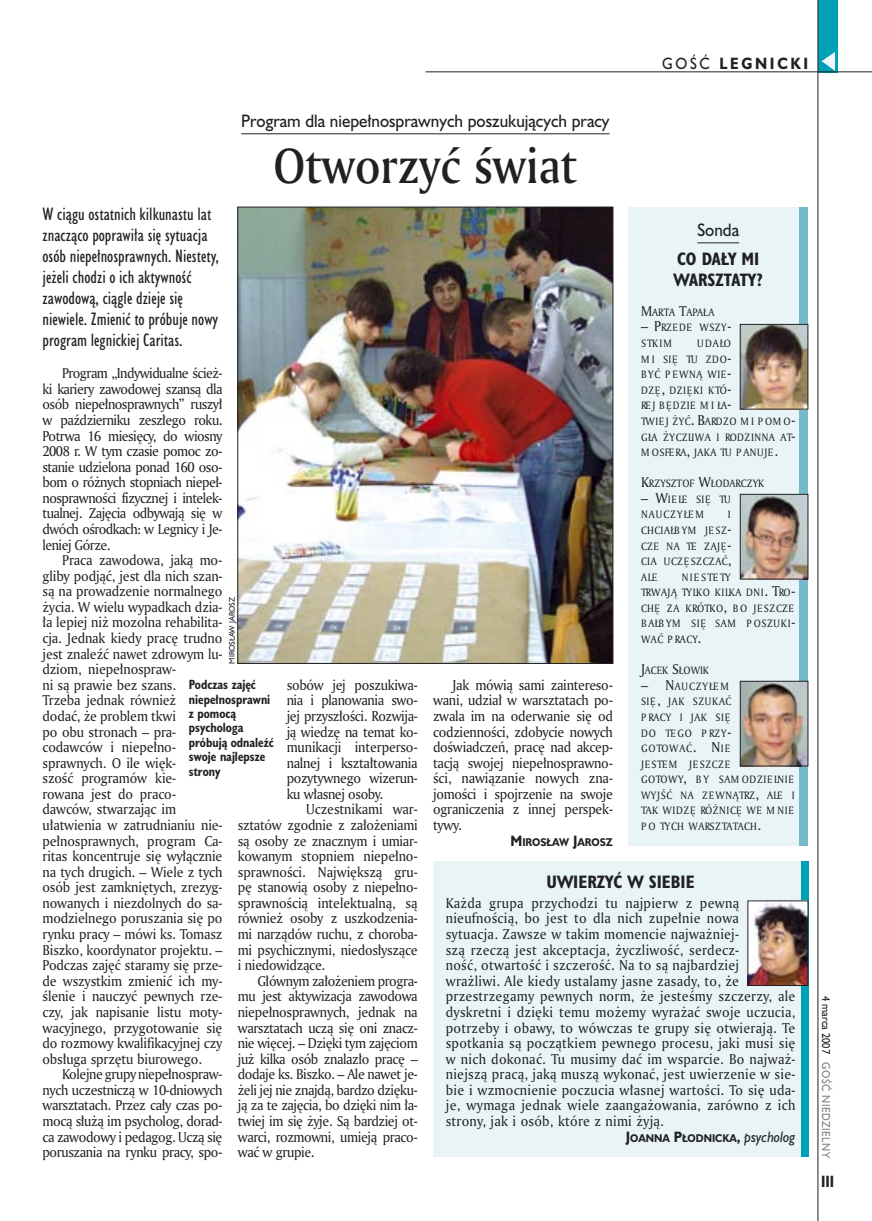
<style>
.page{position:relative;width:872px;height:1221px;background:#fff}
.page>*{position:absolute;margin:0;border:0;box-sizing:border-box;transform-origin:0 0}
._05a_tytyl_AmMd_32_pt{font:48px "Amerigo Md PL";color:#212125;scale:.9 1}
._06-4_lead_lokal_HuCn_11_pt{font:16.5px/21px "Humanst 521 Cn PL";color:#212125}
._04-3_nadtytul_lokal{font:16.5px "Humanst 521 PL";color:#212125;scale:.94 1}
._04-2_tytul_ramki{font:700 16.5px/21px "Humanst 521 Cn PL";color:#212125}
._15b_temat_prawo{font:700 15px "Humanst 521 PL";letter-spacing:.2em;color:#212125;scale:.9 1}
._17_pagina_prawa{font:700 15px "Humanst 521 Cn PL";color:#212125;scale:.94 1}
._01_body_tekst{font:13.8px/15.6px "Amerigo PL";letter-spacing:-.01em;color:#212125;text-align:justify;scale:.94 1}
._01_body_tekst-2{font:13.8px/15.6px "Amerigo PL";letter-spacing:.02em;color:#212125;scale:.94 1}
._09_podpis_zdjecia_HuCnB{font:700 12.3px/14.4px "Humanst 521 Cn PL";color:#212125;scale:.94 1}
._19a_data_prawa_GOSC{font:10.5px "Humanst 521 PL";letter-spacing:.05em;color:#7f7f83;scale:.9 1}
._19_data_prawa{font:10.5px "Humanst 521 PL";color:#212125;scale:.9 1}
._01_body_tekst-3{font:10.35px/15.6px "Amerigo PL";letter-spacing:.055em;color:#212125;scale:.94 1}
._01_body_tekst-4{font:10.35px "Amerigo PL";color:#212125;scale:.94 1}
._12a_autor_na_koncu_HuBd{font:700 10.35px "Humanst 521 PL";color:#212125;scale:.9 1}
._01_body_tekst-5{font:10.35px/15.6px "Amerigo PL";letter-spacing:.085em;color:#212125;scale:.94 1}
._09a_autor_zdjecia_Hu_5_pt{font:7.5px "Humanst 521 PL";color:#212125;scale:.94 1}
.s1{font-weight:400}
.s2{font-size:13.8px}
.s3{font-weight:400;font-style:italic;font-size:13.8px}
</style>
<div class="page">
<div style="left:818px;top:0;width:19px;height:72px;background:#00a0b6"></div>
<hr style="left:817px;top:0;width:1px;height:1220px;background:#212125">
<svg style="left:821px;top:52px;width:14px;height:19px"></svg>
<hr style="left:425px;top:72px;width:447px;height:1px;background:#212125">
<hr style="left:241px;top:133px;width:368px;height:1px;background:#212125">
<div style="left:628px;top:207px;width:179px;height:638px;background:#e9f4f6"></div>
<div style="left:799px;top:207px;width:9px;height:638px;background:#75baca"></div>
<hr style="left:697px;top:242px;width:42px;height:1px;background:#212125">
<img style="left:742px;top:326px;width:64px;height:81px">
<div style="left:740px;top:324px;width:68px;height:85px;border:1px solid #212125"></div>
<img style="left:742px;top:496px;width:64px;height:81px">
<div style="left:740px;top:494px;width:68px;height:85px;border:1px solid #212125"></div>
<img style="left:742px;top:683px;width:64px;height:81px">
<div style="left:740px;top:681px;width:68px;height:85px;border:1px solid #212125"></div>
<div style="left:433px;top:861px;width:375px;height:295px;background:#e9f4f6"></div>
<div style="left:801px;top:861px;width:7px;height:295px;background:#00a0b6"></div>
<img style="left:749px;top:902px;width:57px;height:81px">
<div style="left:747px;top:900px;width:61px;height:85px;border:1px solid #212125"></div>
<img style="left:239px;top:209px;width:372px;height:452px">
<p class="_15b_temat_prawo" style="left:662px;top:53px;width:164px"><span class="s1">GOŚĆ</span> LEGNICKI</p>
<p class="_04-3_nadtytul_lokal" style="left:241px;top:109px;width:393px">Program dla niepełnosprawnych poszukujących pracy</p>
<p class="_05a_tytyl_AmMd_32_pt" style="left:274px;top:133px;width:339px">Otworzyć świat</p>
<p class="_06-4_lead_lokal_HuCn_11_pt" style="left:43px;top:203px;width:178px">W ciągu ostatnich kilkunastu lat znacząco poprawiła się sytuacja osób niepełnosprawnych. Niestety, jeżeli chodzi o ich aktywność zawodową, ciągle dzieje się niewiele. Zmienić to próbuje nowy program legnickiej Caritas.</p>
<p class="_01_body_tekst" style="left:43px;top:365px;width:193px;text-indent:20px">Program „Indywidualne ścież&shy;ki kariery zawodowej szansą dla osób niepełnosprawnych” ruszył w październiku zeszłego roku.<br>Potrwa 16 miesięcy, do wiosny 2008 r. W tym czasie pomoc zo&shy;stanie udzielona ponad 160 oso&shy;bom o różnych stopniach niepeł&shy;nosprawności fizycznej i intelek&shy;tualnej. Zajęcia odbywają się w dwóch ośrodkach: w Legnicy i Je&shy;leniej Górze.</p>
<p class="_01_body_tekst" style="left:43px;top:552px;width:193px;text-align:left;text-indent:20px">Praca zawodowa, jaką mo&shy;gliby podjąć, jest dla nich szan&shy;są na prowadzenie normalnego życia. W wielu wypadkach dzia&shy;ła lepiej niż mozolna rehabilita&shy;cja. Jednak kiedy pracę trudno jest znaleźć nawet zdrowym lu&shy;dziom, niepełnospraw-<br>ni są prawie bez szans.<br>Trzeba jednak również<br>dodać, że problem tkwi<br>po obu stronach – pra&shy;codawców i niepełno&shy;sprawnych. O ile więk-<br>szość programów kie-<br>rowana jest do praco&shy;dawców, stwarzając im ułatwienia w zatrudnianiu nie&shy;pełnosprawnych, program Ca&shy;ritas koncentruje się wyłącznie na tych drugich. – Wiele z tych osób jest zamkniętych, zrezyg&shy;nowanych i niezdolnych do sa&shy;modzielnego poruszania się po rynku pracy – mówi ks. Tomasz<br>Biszko, koordynator projektu. –<br>Podczas zajęć staramy się prze&shy;de wszystkim zmienić ich my&shy;ślenie i nauczyć pewnych rze&shy;czy, jak napisanie listu moty&shy;wacyjnego, przygotowanie się do rozmowy kwalifikacyjnej czy obsługa sprzętu biurowego.</p>
<p class="_01_body_tekst" style="left:43px;top:1066px;width:193px;text-indent:20px">Kolejne grupy niepełnospraw&shy;nych uczestniczą w 10-dniowych warsztatach. Przez cały czas po&shy;mocą służą im psycholog, dorad&shy;ca zawodowy i pedagog. Uczą się poruszania na rynku pracy, spo-</p>
<p class="_09a_autor_zdjecia_Hu_5_pt" style="left:227px;top:663px;width:72px;rotate:-90deg">MIROSŁAW JAROSZ</p>
<p class="_01_body_tekst" style="left:287px;top:676px;width:141px">sobów jej poszukiwa&shy;nia i planowania swo&shy;jej przyszłości. Rozwija&shy;ją wiedzę na temat ko&shy;munikacji interperso&shy;nalnej i kształtowania pozytywnego wizerun&shy;ku własnej osoby.</p>
<p class="_01_body_tekst" style="left:238px;top:801px;width:193px;text-indent:68px">Uczestnikami war&shy;sztatów zgodnie z założeniami są osoby ze znacznym i umiar&shy;kowanym stopniem niepełno&shy;sprawności. Największą gru&shy;pę stanowią osoby z niepełno&shy;sprawnością intelektualną, są również osoby z uszkodzenia&shy;mi narządów ruchu, z choroba&shy;mi psychicznymi, niedosłyszące i niedowidzące.</p>
<p class="_01_body_tekst" style="left:238px;top:972px;width:193px;text-indent:20px">Głównym założeniem progra&shy;mu jest aktywizacja zawodowa niepełnosprawnych, jednak na warsztatach uczą się oni znacz&shy;nie więcej. – Dzięki tym zajęciom już kilka osób znalazło pracę – dodaje ks. Biszko. – Ale nawet je&shy;żeli jej nie znajdą, bardzo dzięku&shy;ją za te zajęcia, bo dzięki nim ła&shy;twiej im się żyje. Są bardziej ot&shy;warci, rozmowni, umieją praco&shy;wać w grupie.</p>
<p class="_09_podpis_zdjecia_HuCnB" style="left:189px;top:677px;width:92px">Podczas zajęć niepełnosprawni z pomocą psychologa próbują odnaleźć swoje najlepsze strony</p>
<p class="_01_body_tekst" style="left:433px;top:676px;width:193px;text-indent:20px">Jak mówią sami zaintereso&shy;wani, udział w warsztatach po&shy;zwala im na oderwanie się od codzienności, zdobycie nowych doświadczeń, pracę nad akcep&shy;tacją swojej niepełnosprawno&shy;ści, nawiązanie nowych zna&shy;jomości i spojrzenie na swoje ograniczenia z innej perspek&shy;tywy.</p>
<p class="_12a_autor_na_koncu_HuBd" style="left:510px;top:834px;width:115px"><span class="s2">M</span>IROSŁAW <span class="s2">J</span>AROSZ</p>
<p class="_04-3_nadtytul_lokal" style="left:697px;top:218px;width:46px">Sonda</p>
<p class="_04-2_tytul_ramki" style="left:673px;top:248px;width:91px">CO DAŁY MI<br>WARSZTATY?</p>
<p class="_01_body_tekst-4" style="left:641px;top:305px;width:79px"><span class="s2">M</span>ARTA <span class="s2">T</span>APAŁA</p>
<p class="_01_body_tekst-3" style="left:641px;top:320px;width:98px"><span class="s2">– P</span>RZEDE WSZY<span class="s2">-<br></span>STKIM</p>
<p class="_01_body_tekst-3" style="left:641px;top:335px;width:166px;text-indent:56px">UDAŁO<br>M I SIĘ TU ZDO<span class="s2">-<br></span>BYĆ PEWNĄ WIE<span class="s2">-<br></span>DZĘ<span class="s2">,</span> DZIĘKI KTÓ<span class="s2">-<br></span>REJ BĘDZIE M I ŁA<span class="s2">-<br></span>TWIEJ ŻYĆ<span class="s2">. B</span>ARDZO M I P OM O<span class="s2">-<br></span>GŁA ŻYCZLIWA I RODZINNA AT<span class="s2">-<br></span>M OSFERA<span class="s2">,</span> JAKA TU P ANUJE<span class="s2">.</span></p>
<p class="_01_body_tekst-4" style="left:641px;top:476px;width:132px"><span class="s2">K</span>RZYSZTOF <span class="s2">W</span>ŁODARCZYK</p>
<p class="_01_body_tekst-5" style="left:641px;top:491px;width:97px"><span class="s2">– W</span>IELE SIĘ TU<br>NAUCZYŁEM</p>
<p class="_01_body_tekst-3" style="left:641px;top:506px;width:98px;text-align:justify;text-indent:87px">I CHCIAŁB YM JESZ<span class="s2">-</span>CZE NA TE ZAJĘ<span class="s2">-</span>CIA UCZĘSZCZAĆ<span class="s2">, </span>ALE</p>
<p class="_01_body_tekst-3" style="left:641px;top:569px;width:166px;text-indent:41px">NIESTETY<br>TRWAJĄ TYLKO KILKA DNI<span class="s2">. T</span>RO<span class="s2">-<br></span>CHĘ ZA KRÓTKO<span class="s2">,</span> BO JESZCZE<br>B AŁB YM SIĘ SAM P OSZUKI<span class="s2">-<br></span>WAĆ P RACY<span class="s2">.</span></p>
<p class="_01_body_tekst-4" style="left:641px;top:663px;width:74px"><span class="s2">J</span>ACEK <span class="s2">S</span>ŁOWIK</p>
<p class="_01_body_tekst-3" style="left:641px;top:678px;width:165px"><span class="s2">– N</span>AUCZYŁEM<br>SIĘ<span class="s2">,</span> JAK SZUKAĆ<br>P RACY I JAK SIĘ<br>DO TEGO P RZY<span class="s2">-<br></span>GOTOWAĆ<span class="s2">. N</span>IE<br>JESTEM JESZCZE<br>GOTOWY<span class="s2">,</span> B Y SAM ODZIELNIE<br>WYJŚĆ NA ZEWNĄTRZ<span class="s2">,</span> ALE I<br>TAK WIDZĘ RÓŻNICĘ WE M NIE<br>P O TYCH WARSZTATACH<span class="s2">.</span></p>
<p class="_04-2_tytul_ramki" style="left:546px;top:871px;width:150px">UWIERZYĆ W SIEBIE</p>
<p class="_01_body_tekst-2" style="left:446px;top:894px;width:373px">Każda grupa przychodzi tu najpierw z pewną nieufnością, bo jest to dla nich zupełnie nowa<br>sytuacja. Zawsze w takim momencie najważniej-<br>szą rzeczą jest akceptacja, życzliwość, serdecz-<br>ność, otwartość i szczerość. Na to są najbardziej wrażliwi. Ale kiedy ustalamy jasne zasady, to, że przestrzegamy pewnych norm, że jesteśmy szczerzy, ale dyskretni i dzięki temu możemy wyrażać swoje uczucia, potrzeby i obawy, to wówczas te grupy się otwierają. Te spotkania są początkiem pewnego procesu, jaki musi się w nich dokonać. Tu musimy dać im wsparcie. Bo najważ&shy;niejszą pracą, jaką muszą wykonać, jest uwierzenie w sie&shy;bie i wzmocnienie poczucia własnej wartości. To się uda&shy;je, wymaga jednak wiele zaangażowania, zarówno z ich strony, jak i osób, które z nimi żyją.</p>
<p class="_12a_autor_na_koncu_HuBd" style="left:626px;top:1130px;width:190px"><span class="s2">J</span>OANNA <span class="s2">P</span>ŁODNICKA<span class="s2">,</span> <span class="s3">psycholog</span></p>
<p class="_19_data_prawa" style="left:833px;top:995px;width:66px;rotate:90deg">4 marca 2007</p>
<p class="_19a_data_prawa_GOSC" style="left:833px;top:1062px;width:108px;rotate:90deg">GOŚĆ NIEDZIELNY</p>
<p class="_17_pagina_prawa" style="left:821px;top:1171px;width:15px">III</p>
</div>
